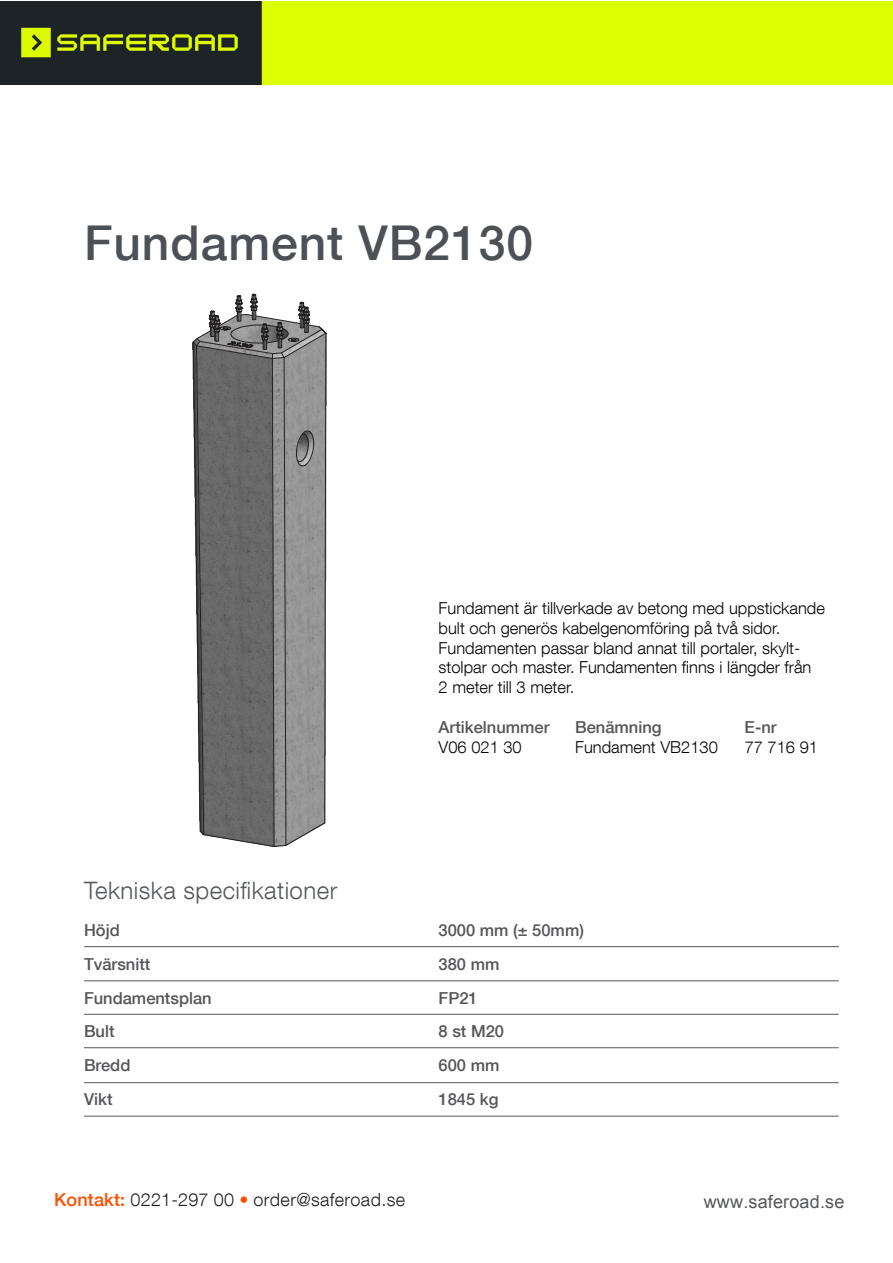
<style>
.page{position:relative;width:893px;height:1263px;background:#fff}
.page>*{position:absolute;margin:0;border:0;box-sizing:border-box;transform-origin:0 0}
.t1{font:500 48px "Helvetica Neue LT Com";letter-spacing:.02em;color:#4d5156}
.t2{font:300 24px "Helvetica Neue LT Com";letter-spacing:.02em;color:#54575a}
.t3{font:300 18px "Helvetica Neue LT Com";letter-spacing:.02em;color:#231f20}
.t4{font:18px "Arial";letter-spacing:.01em;color:#55575a}
.t5{font:300 16.5px/19.8px "Helvetica Neue LT Com";color:#040503}
.t6{font:500 16.5px/33.8px "Helvetica Neue LT Com";color:#555659}
.s1{font-weight:500;color:#ff4d00}
</style>
<div class="page">
<hr style="left:84px;top:946px;width:755px;height:1px;background:#555659">
<hr style="left:84px;top:1014px;width:755px;height:1px;background:#555659">
<hr style="left:84px;top:1047px;width:755px;height:1px;background:#555659">
<hr style="left:84px;top:1082px;width:755px;height:1px;background:#555659">
<hr style="left:84px;top:1116px;width:755px;height:1px;background:#555659">
<hr style="left:84px;top:980px;width:755px;height:1px;background:#555659">
<svg style="left:193px;top:294px;width:135px;height:553px;background:#868586"></svg>
<img style="left:0;top:1px;width:893px;height:84px">
<h1 class="t1" style="left:84px;top:214px;width:451px">Fundament VB2130</h1>
<p class="t5" style="left:439px;top:598px;width:388px">Fundament är tillverkade av betong med uppstickande bult och generös kabelgenomföring på två sidor.<br>Fundamenten passar bland annat till portaler, skylt&shy;stolpar och master. Fundamenten finns i längder från<br>2 meter till 3 meter.</p>
<p class="t6" style="left:439px;top:710px;width:112px">Artikelnummer</p>
<p class="t6" style="left:575px;top:710px;width:88px">Benämning</p>
<p class="t6" style="left:745px;top:710px;width:34px">E-nr</p>
<p class="t5" style="left:439px;top:736px;width:85px">V06 021 30</p>
<p class="t5" style="left:575px;top:736px;width:144px">Fundament VB2130</p>
<p class="t5" style="left:745px;top:736px;width:75px">77 716 91</p>
<h2 class="t2" style="left:84px;top:876px;width:255px">Tekniska specifikationer</h2>
<p class="t6" style="left:84px;top:913px;width:129px">Höjd<br>Tvärsnitt<br>Fundamentsplan<br>Bult<br>Bredd<br>Vikt</p>
<p class="t6" style="left:439px;top:913px;width:147px">3000 mm (± 50mm)<br>380 mm<br>FP21<br>8 st M20<br>600 mm<br>1845 kg</p>
<p class="t3" style="left:54px;top:1188px;width:353px"><span class="s1">Kontakt:</span> 0221-297 00 <span class="s1">•</span> order@saferoad.se</p>
<p class="t4" style="left:704px;top:1190px;width:142px">www.saferoad.se</p>
</div>
